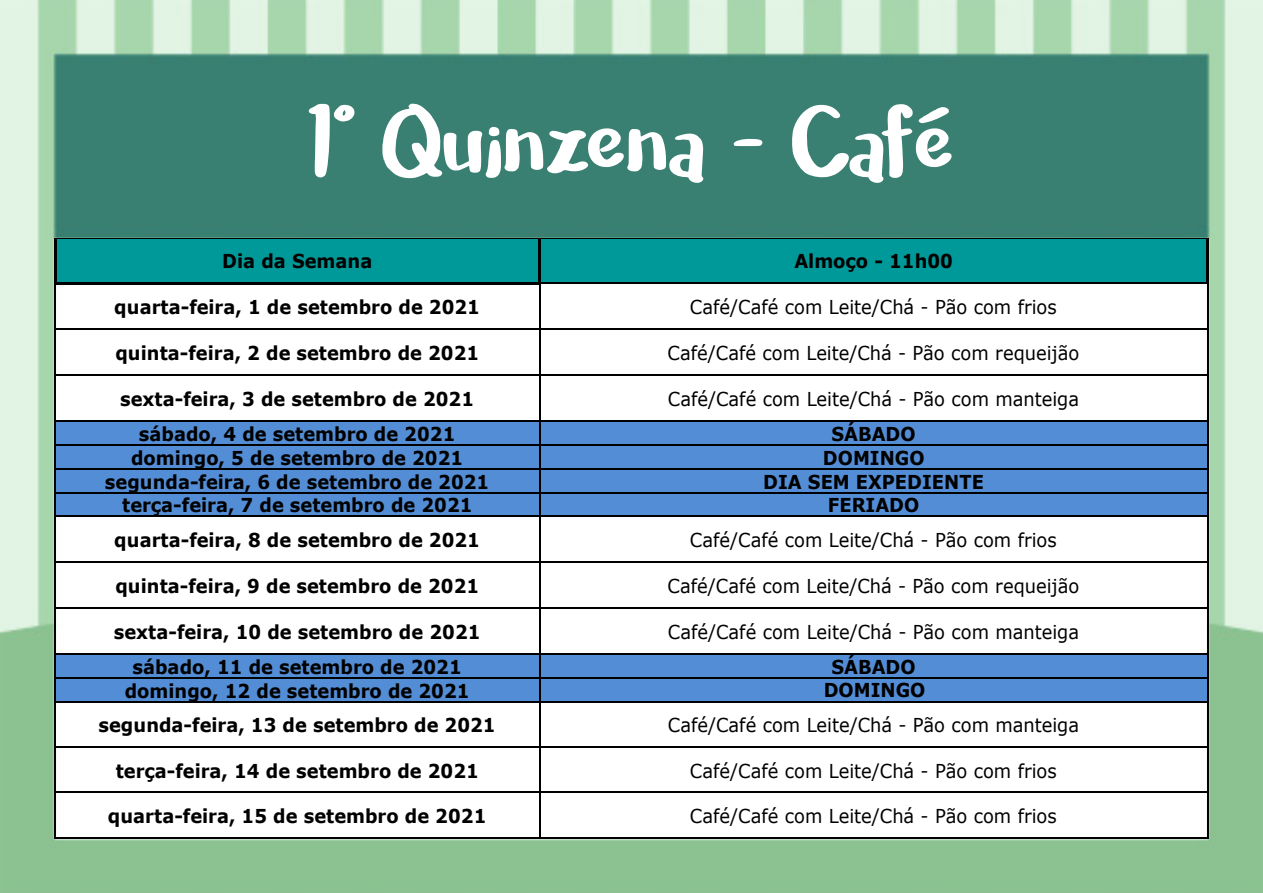
<style>
.page{position:relative;width:1263px;height:893px;background:#fff}
.page>*{position:absolute;margin:0;border:0;box-sizing:border-box;transform-origin:0 0}
.t1{font:105.15px "Cavorting";color:#fff}
.t2{font:700 19.2px "Verdana";letter-spacing:.005em;color:#000;scale:.93 1}
.t3{font:19.2px "Verdana";color:#000;scale:.93 1}
</style>
<div class="page">
<img style="left:0;top:0;width:1263px;height:893px">
<div style="left:56px;top:238px;width:1152px;height:45px;background:#099"></div>
<div style="left:56px;top:375px;width:484px;height:47px;background:#fff"></div>
<div style="left:56px;top:421px;width:1152px;height:95px;background:#538dd5"></div>
<div style="left:56px;top:654px;width:1152px;height:48px;background:#538dd5"></div>
<div style="left:56px;top:702px;width:484px;height:45px;background:#fff"></div>
<hr style="left:54px;top:238px;width:2px;height:47px;background:#000">
<hr style="left:56px;top:282px;width:485px;height:3px;background:#000">
<hr style="left:538px;top:239px;width:3px;height:46px;background:#000">
<hr style="left:1206px;top:239px;width:3px;height:45px;background:#000">
<hr style="left:55px;top:285px;width:1px;height:554px;background:#000">
<hr style="left:539px;top:285px;width:1px;height:554px;background:#000">
<hr style="left:1207px;top:284px;width:1px;height:555px;background:#000">
<hr style="left:56px;top:238px;width:1153px;height:1px;background:#000">
<hr style="left:541px;top:283px;width:665px;height:1px;background:#000">
<hr style="left:56px;top:329px;width:1152px;height:1px;background:#000">
<hr style="left:56px;top:375px;width:1152px;height:1px;background:#000">
<hr style="left:56px;top:421px;width:1152px;height:1px;background:#000">
<hr style="left:56px;top:444px;width:1152px;height:2px;background:#000">
<hr style="left:56px;top:468px;width:1152px;height:2px;background:#000">
<hr style="left:56px;top:492px;width:1152px;height:1px;background:#000">
<hr style="left:56px;top:516px;width:1152px;height:1px;background:#000">
<hr style="left:56px;top:562px;width:1152px;height:1px;background:#000">
<hr style="left:56px;top:608px;width:1152px;height:1px;background:#000">
<hr style="left:56px;top:654px;width:1152px;height:1px;background:#000">
<hr style="left:56px;top:677px;width:1152px;height:2px;background:#000">
<hr style="left:56px;top:701px;width:1152px;height:2px;background:#000">
<hr style="left:56px;top:746px;width:1152px;height:2px;background:#000">
<hr style="left:56px;top:791px;width:1152px;height:2px;background:#000">
<hr style="left:56px;top:837px;width:1152px;height:2px;background:#000">
<p class="t1" style="left:308px;top:77px;width:648px">1º Quinzena - Café</p>
<p class="t2" style="left:222px;top:247px;width:163px">Dia da Semana</p>
<p class="t2" style="left:794px;top:247px;width:172px">Almoço - 11h00</p>
<p class="t2" style="left:114px;top:293px;width:395px">quarta-feira, 1 de setembro de 2021</p>
<p class="t3" style="left:690px;top:294px;width:396px">Café/Café com Leite/Chá - Pão com frios</p>
<p class="t2" style="left:115px;top:339px;width:393px">quinta-feira, 2 de setembro de 2021</p>
<p class="t3" style="left:667px;top:340px;width:444px">Café/Café com Leite/Chá - Pão com requeijão</p>
<p class="t2" style="left:120px;top:385px;width:382px">sexta-feira, 3 de setembro de 2021</p>
<p class="t3" style="left:668px;top:386px;width:444px">Café/Café com Leite/Chá - Pão com manteiga</p>
<p class="t2" style="left:139px;top:421px;width:342px">sábado, 4 de setembro de 2021</p>
<p class="t2" style="left:831px;top:421px;width:92px">SÁBADO</p>
<p class="t2" style="left:131px;top:444px;width:358px">domingo, 5 de setembro de 2021</p>
<p class="t2" style="left:823px;top:444px;width:111px">DOMINGO</p>
<p class="t2" style="left:105px;top:468px;width:415px">segunda-feira, 6 de setembro de 2021</p>
<p class="t2" style="left:763px;top:468px;width:239px">DIA SEM EXPEDIENTE</p>
<p class="t2" style="left:122px;top:492px;width:378px">terça-feira, 7 de setembro de 2021</p>
<p class="t2" style="left:828px;top:492px;width:100px">FERIADO</p>
<p class="t2" style="left:114px;top:526px;width:395px">quarta-feira, 8 de setembro de 2021</p>
<p class="t3" style="left:690px;top:527px;width:396px">Café/Café com Leite/Chá - Pão com frios</p>
<p class="t2" style="left:115px;top:573px;width:393px">quinta-feira, 9 de setembro de 2021</p>
<p class="t3" style="left:667px;top:573px;width:444px">Café/Café com Leite/Chá - Pão com requeijão</p>
<p class="t2" style="left:114px;top:619px;width:396px">sexta-feira, 10 de setembro de 2021</p>
<p class="t3" style="left:668px;top:619px;width:444px">Café/Café com Leite/Chá - Pão com manteiga</p>
<p class="t2" style="left:132px;top:654px;width:356px">sábado, 11 de setembro de 2021</p>
<p class="t2" style="left:831px;top:654px;width:92px">SÁBADO</p>
<p class="t2" style="left:125px;top:677px;width:372px">domingo, 12 de setembro de 2021</p>
<p class="t2" style="left:824px;top:677px;width:111px">DOMINGO</p>
<p class="t2" style="left:99px;top:712px;width:428px">segunda-feira, 13 de setembro de 2021</p>
<p class="t3" style="left:668px;top:712px;width:444px">Café/Café com Leite/Chá - Pão com manteiga</p>
<p class="t2" style="left:116px;top:757px;width:392px">terça-feira, 14 de setembro de 2021</p>
<p class="t3" style="left:690px;top:757px;width:396px">Café/Café com Leite/Chá - Pão com frios</p>
<p class="t2" style="left:108px;top:802px;width:408px">quarta-feira, 15 de setembro de 2021</p>
<p class="t3" style="left:690px;top:803px;width:396px">Café/Café com Leite/Chá - Pão com frios</p>
</div>
